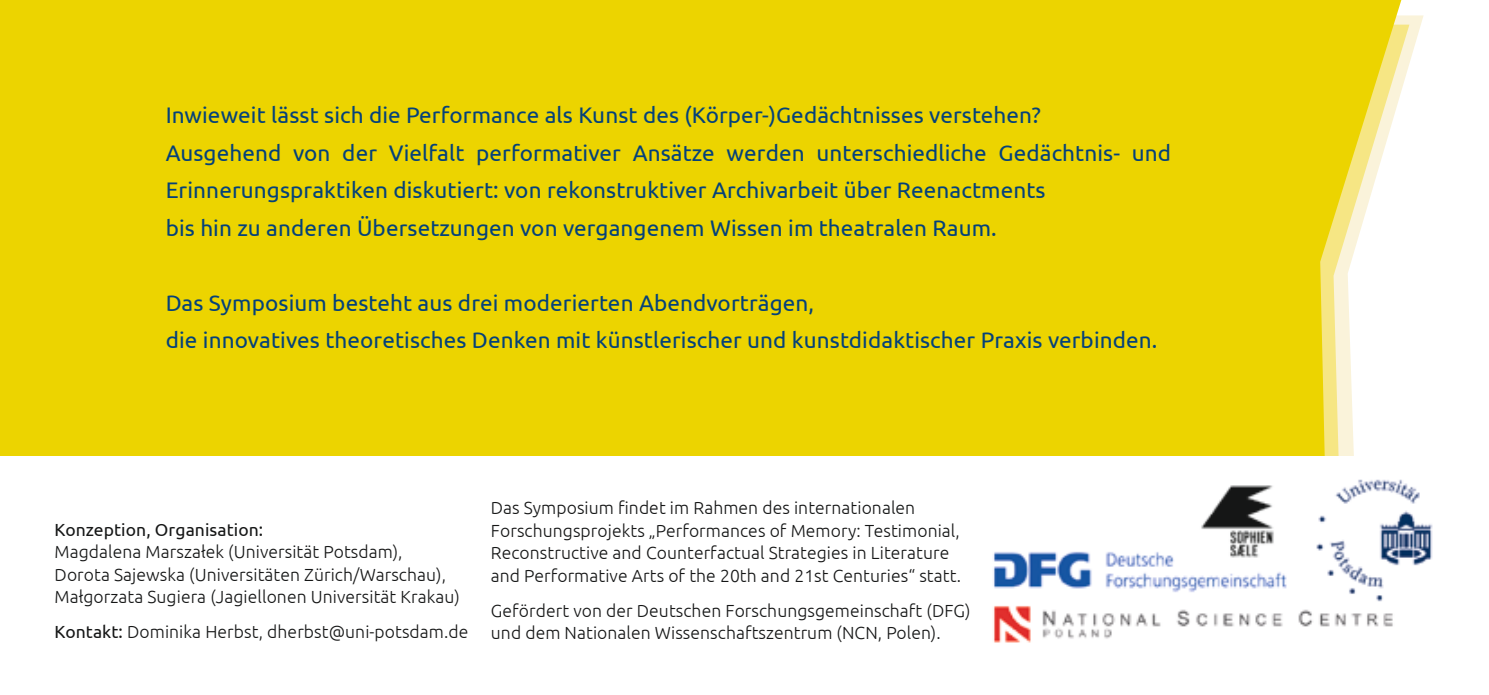
<style>
.page{position:relative;width:1489px;height:695px;background:#fff}
.page>*{position:absolute;margin:0;border:0;box-sizing:border-box;transform-origin:0 0}
.t1{font:22.5px/37.5px "Ubuntu";letter-spacing:.005em;color:#04417a}
.t2{font:300 17.5px/22.5px "Ubuntu";letter-spacing:.005em;color:#151616}
.t3{font:17.5px "Ubuntu";letter-spacing:.005em;color:#151616}
.s1{font-weight:400}
</style>
<div class="page">
<div style="left:0;top:0;width:1401px;height:456px;background:#ecd400"></div>
<img style="left:993px;top:479px;width:440px;height:164px">
<p class="t1" style="left:166px;top:96px;width:1007px">Inwieweit lässt sich die Performance als Kunst des (Körper-)Gedächtnisses verstehen?<br>Ausgehend von der Vielfalt performativer Ansätze werden unterschiedliche Gedächtnis- und Erinnerungspraktiken diskutiert: von rekonstruktiver Archivarbeit über Reenactments<br>bis hin zu anderen Übersetzungen von vergangenem Wissen im theatralen Raum.</p>
<p class="t1" style="left:166px;top:283px;width:993px">Das Symposium besteht aus drei moderierten Abendvorträgen,<br>die innovatives theoretisches Denken mit künstlerischer und kunstdidaktischer Praxis verbinden.</p>
<p class="t3" style="left:55px;top:519px;width:210px">Konzeption, Organisation:</p>
<p class="t2" style="left:55px;top:540px;width:407px">Magdalena Marszałek (Universität Potsdam),<br>Dorota Sajewska (Universitäten Zürich/Warschau),<br>Małgorzata Sugiera (Jagiellonen Universität Krakau)</p>
<p class="t2" style="left:55px;top:620px;width:415px"><span class="s1">Kontakt:</span> Dominika Herbst, dherbst@uni-potsdam.de</p>
<p class="t2" style="left:491px;top:496px;width:471px">Das Symposium findet im Rahmen des internationalen Forschungsprojekts „Performances of Memory: Testimonial, Reconstructive and Counterfactual Strategies in Literature and Performative Arts of the 20th and 21st Centuries“ statt.</p>
<p class="t2" style="left:491px;top:598px;width:481px">Gefördert von der Deutschen Forschungsgemeinschaft (DFG) und dem Nationalen Wissenschaftszentrum (NCN, Polen).</p>
</div>
